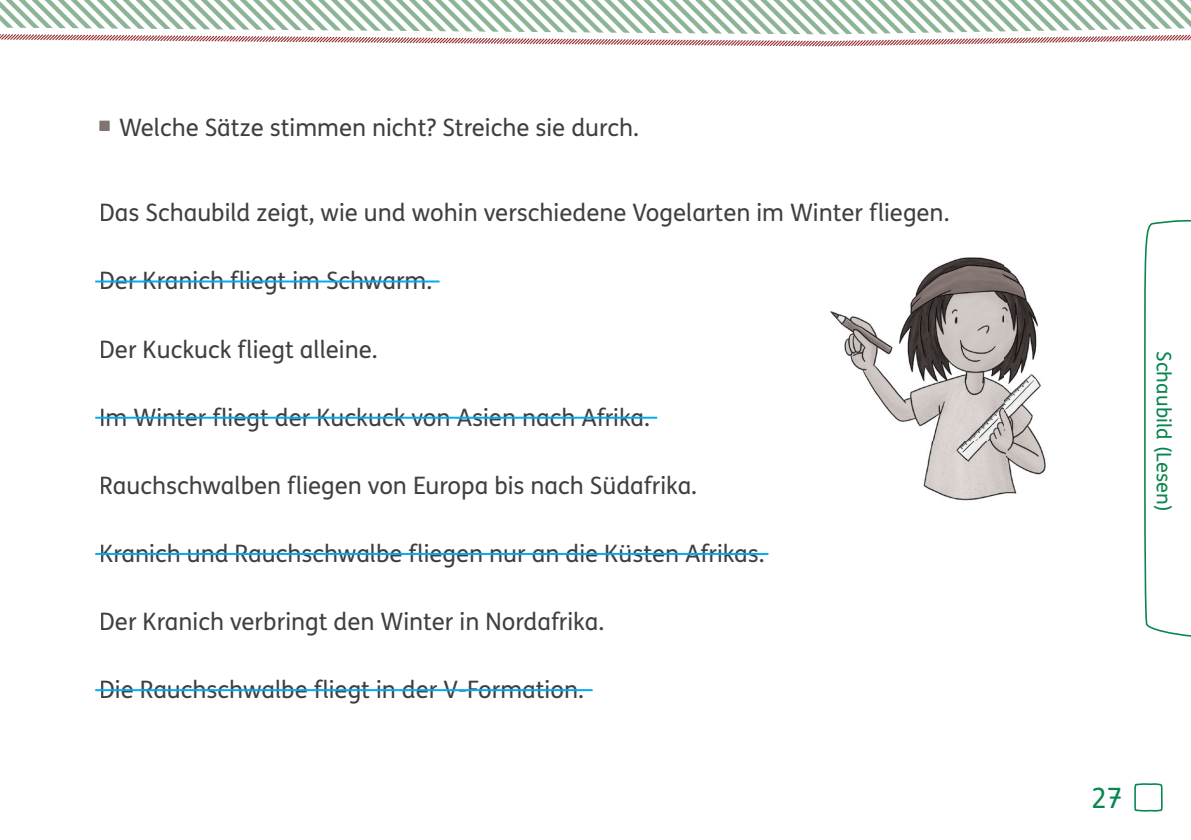
<style>
.page{position:relative;width:1191px;height:840px;background:#fff}
.page>*{position:absolute;margin:0;border:0;box-sizing:border-box;transform-origin:0 0}
.t1{font:28px "FS Klett GSV";color:#07864d}
.t2{font:24px "FS Klett GSV";color:#3f3f40}
.t3{font:20px "FS Klett GSV";letter-spacing:.01em;color:#07864d}
</style>
<div class="page">
<img style="left:830px;top:257px;width:216px;height:244px">
<hr style="left:95px;top:416px;width:562px;height:2px;background:#00aeef">
<hr style="left:95px;top:552px;width:673px;height:2px;background:#00aeef">
<hr style="left:95px;top:280px;width:344px;height:2px;background:#00aeef">
<hr style="left:95px;top:688px;width:497px;height:2px;background:#00aeef">
<svg style="left:1144px;top:219px;width:47px;height:418px"></svg>
<svg style="left:0;top:0;width:1191px;height:32px"></svg>
<svg style="left:0;top:32px;width:1191px;height:15px"></svg>
<svg style="left:1134px;top:783px;width:29px;height:28px"></svg>
<p class="t2" style="left:119px;top:111px;width:521px">Welche Sätze stimmen nicht? Streiche sie durch.</p>
<p class="t2" style="left:99px;top:196px;width:851px">Das Schaubild zeigt, wie und wohin verschiedene Vogelarten im Winter fliegen.</p>
<p class="t2" style="left:99px;top:264px;width:334px">Der Kranich fliegt im Schwarm.</p>
<p class="t2" style="left:99px;top:332px;width:280px">Der Kuckuck fliegt alleine.</p>
<p class="t2" style="left:99px;top:400px;width:552px">Im Winter fliegt der Kuckuck von Asien nach Afrika.</p>
<p class="t2" style="left:99px;top:468px;width:599px">Rauchschwalben fliegen von Europa bis nach Südafrika.</p>
<p class="t2" style="left:99px;top:536px;width:667px">Kranich und Rauchschwalbe fliegen nur an die Küsten Afrikas.</p>
<p class="t2" style="left:99px;top:604px;width:506px">Der Kranich verbringt den Winter in Nordafrika.</p>
<p class="t2" style="left:99px;top:672px;width:486px">Die Rauchschwalbe fliegt in der V-Formation.</p>
<p class="t3" style="left:1177px;top:351px;width:162px;rotate:90deg">Schaubild (Lesen)</p>
<p class="t1" style="left:1091px;top:778px;width:33px">27</p>
</div>
